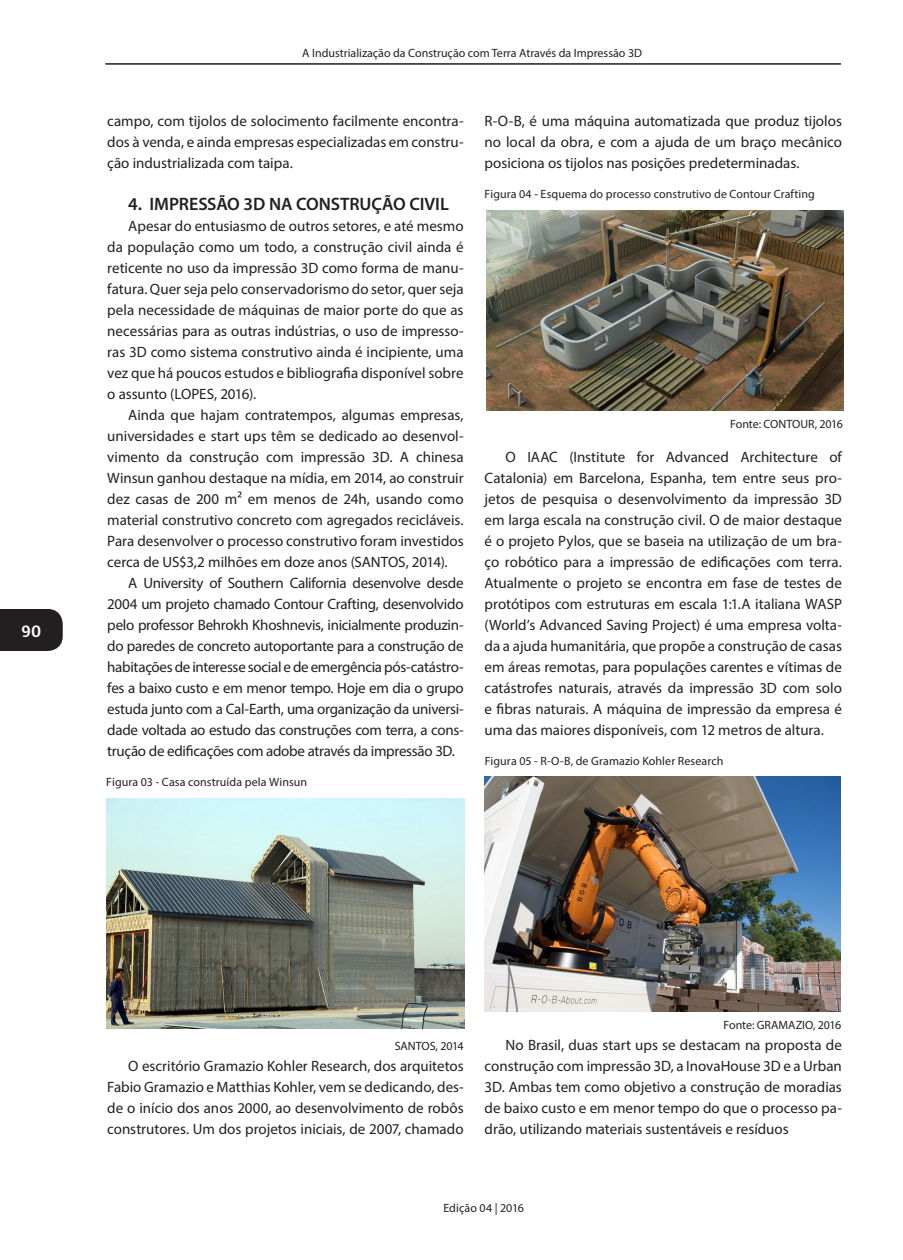
<style>
.page{position:relative;width:903px;height:1260px;background:#fff}
.page>*{position:absolute;margin:0;border:0;box-sizing:border-box;transform-origin:0 0}
.subtitulo{font:600 18px "Myriad Pro";letter-spacing:-.005em;color:#231f20}
.t1{font:18px "Amaranth";color:#fff}
.texto{font:15px/21px "Myriad Pro";color:#231f20;text-align:justify}
.figura_e_legenda_ima{font:12px "Myriad Pro";letter-spacing:.005em;color:#231f20}
.fonte_imagens{font:12px "Myriad Pro";letter-spacing:-.01em;color:#231f20}
</style>
<div class="page">
<div style="left:0;top:609px;width:63px;height:42px;background:#231f20"></div>
<hr style="left:105px;top:63px;width:736px;height:2px;background:#231f20">
<img style="left:107px;top:798px;width:357px;height:231px">
<img style="left:487px;top:210px;width:356px;height:200px">
<img style="left:485px;top:776px;width:356px;height:235px">
<p class="t1" style="left:22px;top:620px;width:21px">90</p>
<p class="figura_e_legenda_ima" style="left:302px;top:45px;width:342px">A Industrialização da Construção com Terra Através da Impressão 3D</p>
<p class="texto" style="left:107px;top:110px;width:358px">campo, com tijolos de solocimento facilmente encontra&shy;dos à venda, e ainda empresas especializadas em constru&shy;ção industrializada com taipa.</p>
<p class="subtitulo" style="left:128px;top:192px;width:322px">4. IMPRESSÃO 3D NA CONSTRUÇÃO CIVIL</p>
<p class="texto" style="left:107px;top:215px;width:358px;text-indent:21px">Apesar do entusiasmo de outros setores, e até mesmo da população como um todo, a construção civil ainda é reticente no uso da impressão 3D como forma de manu&shy;fatura. Quer seja pelo conservadorismo do setor, quer seja pela necessidade de máquinas de maior porte do que as necessárias para as outras indústrias, o uso de impresso&shy;ras 3D como sistema construtivo ainda é incipiente, uma vez que há poucos estudos e bibliografia disponível sobre o assunto (LOPES, 2016).</p>
<p class="texto" style="left:107px;top:404px;width:358px;text-indent:21px">Ainda que hajam contratempos, algumas empresas, universidades e start ups têm se dedicado ao desenvol&shy;vimento da construção com impressão 3D. A chinesa Winsun ganhou destaque na mídia, em 2014, ao construir dez casas de 200 m² em menos de 24h, usando como material construtivo concreto com agregados recicláveis.<br>Para desenvolver o processo construtivo foram investidos cerca de US$3,2 milhões em doze anos (SANTOS, 2014).</p>
<p class="texto" style="left:107px;top:572px;width:358px;text-indent:21px">A University of Southern California desenvolve desde 2004 um projeto chamado Contour Crafting, desenvolvido pelo professor Behrokh Khoshnevis, inicialmente produzin&shy;do paredes de concreto autoportante para a construção de habitações de interesse social e de emergência pós-catástro&shy;fes a baixo custo e em menor tempo. Hoje em dia o grupo estuda junto com a Cal-Earth, uma organização da universi&shy;dade voltada ao estudo das construções com terra, a cons&shy;trução de edificações com adobe através da impressão 3D.</p>
<p class="figura_e_legenda_ima" style="left:106px;top:775px;width:202px">Figura 03 - Casa construída pela Winsun</p>
<p class="texto" style="left:485px;top:110px;width:359px">R-O-B, é uma máquina automatizada que produz tijolos no local da obra, e com a ajuda de um braço mecânico posiciona os tijolos nas posições predeterminadas.</p>
<p class="figura_e_legenda_ima" style="left:485px;top:187px;width:332px">Figura 04 - Esquema do processo construtivo de Contour Crafting</p>
<p class="fonte_imagens" style="left:730px;top:417px;width:114px">Fonte: CONTOUR, 2016</p>
<p class="texto" style="left:485px;top:446px;width:359px;text-indent:21px">O IAAC (Institute for Advanced Architecture of Catalonia) em Barcelona, Espanha, tem entre seus pro&shy;jetos de pesquisa o desenvolvimento da impressão 3D em larga escala na construção civil. O de maior destaque é o projeto Pylos, que se baseia na utilização de um bra&shy;ço robótico para a impressão de edificações com terra.<br>Atualmente o projeto se encontra em fase de testes de protótipos com estruturas em escala 1:1.A italiana WASP (World’s Advanced Saving Project) é uma empresa volta&shy;da a ajuda humanitária, que propõe a construção de casas em áreas remotas, para populações carentes e vítimas de catástrofes naturais, através da impressão 3D com solo e fibras naturais. A máquina de impressão da empresa é uma das maiores disponíveis, com 12 metros de altura.</p>
<p class="figura_e_legenda_ima" style="left:485px;top:754px;width:240px">Figura 05 - R-O-B, de Gramazio Kohler Research</p>
<p class="fonte_imagens" style="left:395px;top:1039px;width:70px">SANTOS, 2014</p>
<p class="texto" style="left:107px;top:1055px;width:358px;text-indent:21px">O escritório Gramazio Kohler Research, dos arquitetos Fabio Gramazio e Matthias Kohler, vem se dedicando, des&shy;de o início dos anos 2000, ao desenvolvimento de robôs construtores. Um dos projetos iniciais, de 2007, chamado</p>
<p class="fonte_imagens" style="left:723px;top:1017px;width:119px">Fonte: GRAMAZIO, 2016</p>
<p class="texto" style="left:485px;top:1034px;width:359px;text-indent:21px">No Brasil, duas start ups se destacam na proposta de construção com impressão 3D, a InovaHouse 3D e a Urban 3D. Ambas tem como objetivo a construção de moradias de baixo custo e em menor tempo do que o processo pa&shy;drão, utilizando materiais sustentáveis e resíduos</p>
<p class="figura_e_legenda_ima" style="left:443px;top:1200px;width:82px">Edição 04 | 2016</p>
</div>
